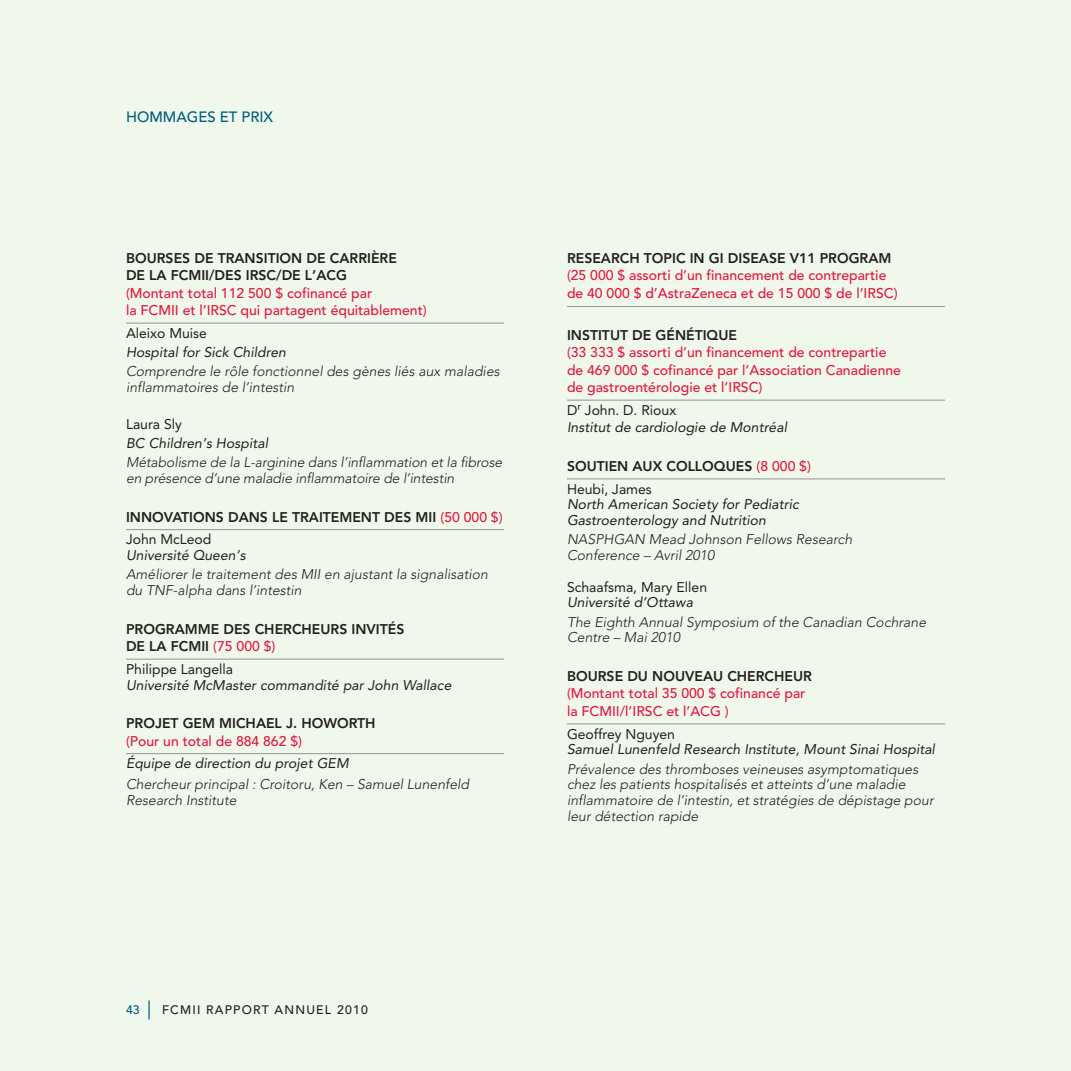
<style>
.page{position:relative;width:1071px;height:1071px;background:#f0f7eb}
.page>*{position:absolute;margin:0;border:0;box-sizing:border-box;transform-origin:0 0}
.t1{font:500 14.88px "Avenir";color:#005e82}
.t2{font:italic 300 14px/15.8px "Avenir";letter-spacing:.005em;color:#231f20}
.t3{font:500 14px/17.5px "Avenir";color:#e4183e}
.t4{font:italic 14px/17.5px "Avenir";letter-spacing:.005em;color:#231f20}
.t5{font:800 14px/17.5px "Avenir";color:#231f20}
.t6{font:14px "Avenir";color:#231f20}
.t7{font:500 12.25px "Avenir";letter-spacing:.1em;color:#231f20}
.s1{font-weight:500;color:#e4183e}
.s2{font-weight:400}
.s3{font-style:normal}
.s4{color:#005e82}
.s5{font-weight:300;font-size:24.5px;color:#005e82}
</style>
<div class="page">
<hr style="left:126px;top:323px;width:378px;height:1px;background:#939598">
<hr style="left:126px;top:529px;width:378px;height:1px;background:#939598">
<hr style="left:126px;top:659px;width:378px;height:1px;background:#939598">
<hr style="left:126px;top:753px;width:378px;height:1px;background:#939598">
<hr style="left:567px;top:306px;width:378px;height:1px;background:#939598">
<hr style="left:567px;top:400px;width:378px;height:1px;background:#939598">
<hr style="left:567px;top:479px;width:378px;height:1px;background:#939598">
<hr style="left:567px;top:724px;width:378px;height:1px;background:#939598">
<p class="t1" style="left:126px;top:111px;width:149px">HOMMAGES ET PRIX</p>
<p class="t5" style="left:126px;top:250px;width:272px">BOURSES DE TRANSITION DE CARRIÈRE<br>DE LA FCMII/DES IRSC/DE L’ACG</p>
<p class="t3" style="left:126px;top:285px;width:302px">(Montant total 112 500 $ cofinancé par<br>la FCMII et l’IRSC qui partagent équitablement)</p>
<p class="t6" style="left:126px;top:327px;width:83px">Aleixo Muise</p>
<p class="t4" style="left:126px;top:345px;width:162px">Hospital for Sick Children</p>
<p class="t2" style="left:126px;top:365px;width:375px">Comprendre le rôle fonctionnel des gènes liés aux maladies inflammatoires de l’intestin</p>
<p class="t6" style="left:126px;top:418px;width:57px">Laura Sly</p>
<p class="t4" style="left:126px;top:436px;width:144px">BC Children’s Hospital</p>
<p class="t2" style="left:126px;top:456px;width:378px">Métabolisme de la L-arginine dans l’inflammation et la fibrose en présence d’une maladie inflammatoire de l’intestin</p>
<p class="t5" style="left:126px;top:507px;width:378px;line-height:22.8px">INNOVATIONS DANS LE TRAITEMENT DES MII <span class="s1">(50 000 $)<br></span><span class="s2">John McLeod</span></p>
<p class="t4" style="left:126px;top:548px;width:121px">Université Queen’s</p>
<p class="t2" style="left:126px;top:568px;width:363px">Améliorer le traitement des MII en ajustant la signalisation du TNF-alpha dans l’intestin</p>
<p class="t5" style="left:126px;top:621px;width:280px">PROGRAMME DES CHERCHEURS INVITÉS<br>DE LA FCMII <span class="s1">(75 000 $)</span></p>
<p class="t6" style="left:126px;top:663px;width:109px">Philippe Langella</p>
<p class="t4" style="left:126px;top:677px;width:327px">Université McMaster commandité par John Wallace</p>
<p class="t5" style="left:126px;top:716px;width:251px">PROJET GEM MICHAEL J. HOWORTH</p>
<p class="t3" style="left:126px;top:733px;width:178px">(Pour un total de 884 862 $)</p>
<p class="t4" style="left:126px;top:756px;width:224px">Équipe de direction du projet GEM</p>
<p class="t2" style="left:126px;top:778px;width:345px">Chercheur principal : Croitoru, Ken – Samuel Lunenfeld<br>Research Institute</p>
<p class="t5" style="left:567px;top:250px;width:326px">RESEARCH TOPIC IN GI DISEASE V11 PROGRAM</p>
<p class="t3" style="left:567px;top:268px;width:332px">(25 000 $ assorti d’un financement de contrepartie de 40 000 $ d’AstraZeneca et de 15 000 $ de l’IRSC)</p>
<p class="t5" style="left:567px;top:327px;width:172px">INSTITUT DE GÉNÉTIQUE</p>
<p class="t3" style="left:567px;top:345px;width:336px">(33 333 $ assorti d’un financement de contrepartie de 469 000 $ cofinancé par l’Association Canadienne de gastroentérologie et l’IRSC)</p>
<p class="t4" style="left:567px;top:402px;width:222px"><span class="s3">D</span><sup>r</sup> <span class="s3">John. D. Rioux<br></span>Institut de cardiologie de Montréal</p>
<p class="t5" style="left:567px;top:456px;width:245px;line-height:22.8px">SOUTIEN AUX COLLOQUES <span class="s1">(8 000 $)<br></span><span class="s2">Heubi, James</span></p>
<p class="t4" style="left:567px;top:498px;width:233px;line-height:15.8px">North American Society for Pediatric<br>Gastroenterology and Nutrition</p>
<p class="t2" style="left:567px;top:533px;width:287px">NASPHGAN Mead Johnson Fellows Research<br>Conference – Avril 2010</p>
<p class="t6" style="left:567px;top:581px;width:142px">Schaafsma, Mary Ellen</p>
<p class="t4" style="left:567px;top:595px;width:127px">Université d’Ottawa</p>
<p class="t2" style="left:567px;top:615px;width:361px">The Eighth Annual Symposium of the Canadian Cochrane<br>Centre – Mai 2010</p>
<p class="t5" style="left:567px;top:668px;width:247px">BOURSE DU NOUVEAU CHERCHEUR</p>
<p class="t3" style="left:567px;top:686px;width:240px">(Montant total 35 000 $ cofinancé par la FCMII/l’IRSC et l’ACG )</p>
<p class="t6" style="left:567px;top:728px;width:110px">Geoffrey Nguyen</p>
<p class="t4" style="left:567px;top:742px;width:370px">Samuel Lunenfeld Research Institute, Mount Sinai Hospital</p>
<p class="t2" style="left:567px;top:762px;width:368px">Prévalence des thromboses veineuses asymptomatiques chez les patients hospitalisés et atteints d’une maladie inflammatoire de l’intestin, et stratégies de dépistage pour leur détection rapide</p>
<p class="t7" style="left:126px;top:1005px;width:243px"><span class="s4">43</span> <span class="s5">|</span> FCMII RAPPORT ANNUEL 2010</p>
</div>
